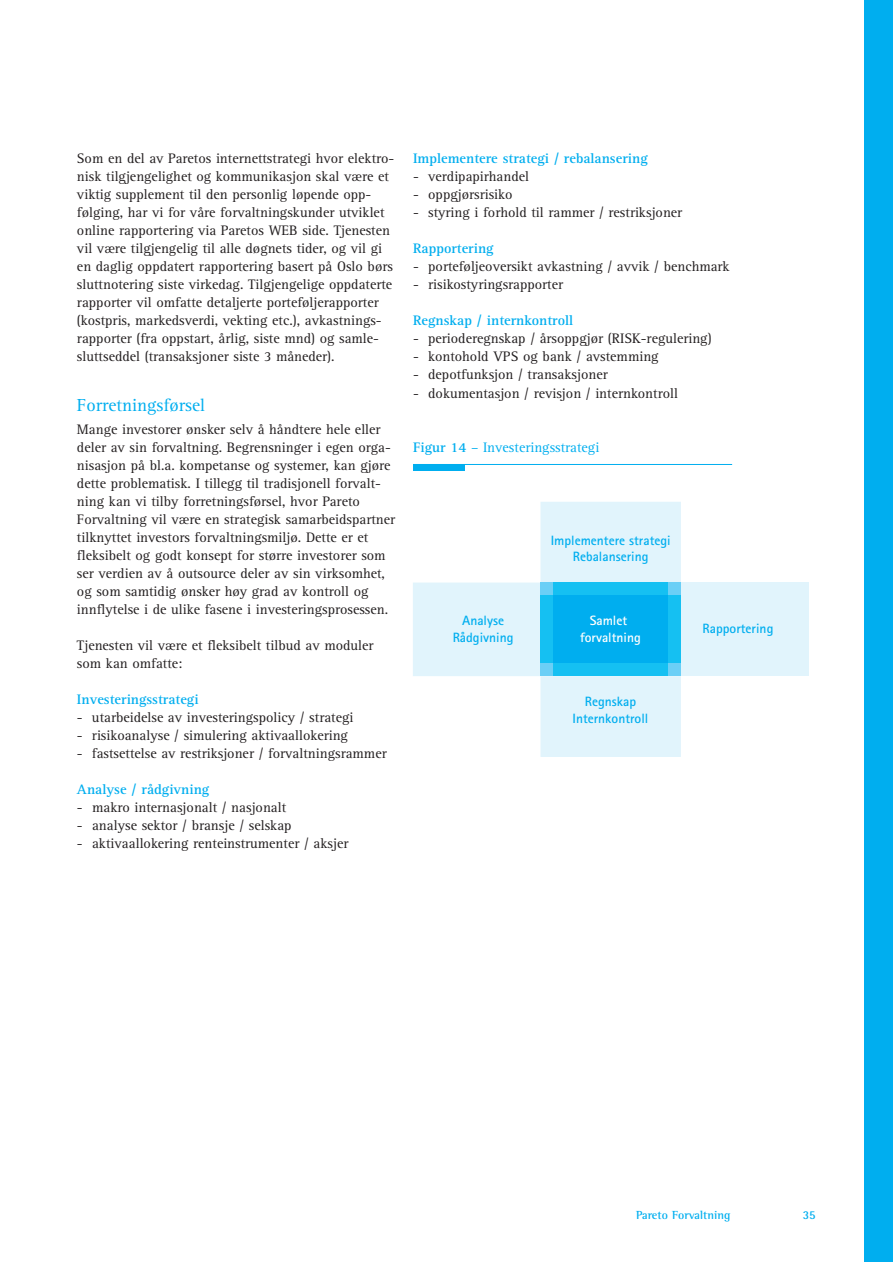
<style>
.page{position:relative;width:893px;height:1262px;background:#fff}
.page>*{position:absolute;margin:0;border:0;box-sizing:border-box;transform-origin:0 0}
.t1{font:18px "Rotis Serif";color:#00aeef}
.t2{font:14.25px/18px "Rotis Serif";color:#231f20}
.t3{font:700 14.25px "Rotis Serif";color:#00aeef}
.t4{font:14.25px "Rotis Serif";color:#00aeef}
.t5{font:700 13.5px/16.5px "Rotis Sans Serif";color:#00aeef;text-align:center}
.t6{font:700 13.5px/16.5px "Rotis Sans Serif";color:#fff;text-align:center}
.t7{font:700 12px "Rotis Semi Serif";color:#00aeef}
.t8{font:700 12px "Rotis Semi Sans";color:#00aeef}
.s1{font-weight:700}
</style>
<div class="page">
<svg style="left:413px;top:502px;width:268px;height:255px"></svg>
<div style="left:681px;top:582px;width:127px;height:94px;background:#e1f4fc"></div>
<div style="left:553px;top:595px;width:115px;height:68px;background:#00aeef"></div>
<div style="left:553px;top:582px;width:115px;height:13px;background:#15c0f2"></div>
<div style="left:553px;top:663px;width:115px;height:13px;background:#15c0f2"></div>
<div style="left:540px;top:595px;width:13px;height:68px;background:#15c0f2"></div>
<div style="left:540px;top:582px;width:13px;height:13px;background:#6bcff6"></div>
<div style="left:540px;top:663px;width:13px;height:13px;background:#6bcff6"></div>
<div style="left:668px;top:595px;width:13px;height:68px;background:#15c0f2"></div>
<div style="left:668px;top:582px;width:13px;height:13px;background:#6bcff6"></div>
<div style="left:668px;top:663px;width:13px;height:13px;background:#6bcff6"></div>
<hr style="left:413px;top:464px;width:319px;height:1px;background:#00aeef">
<div style="left:413px;top:464px;width:51px;height:7px;background:#00aeef"></div>
<div style="left:864px;top:0;width:28px;height:1261px;background:#00aeef"></div>
<p class="t2" style="left:77px;top:151px;width:319px">Som en del av Paretos internettstrategi hvor elektro&shy;nisk tilgjengelighet og kommunikasjon skal være et viktig supplement til den personlig løpende opp&shy;følging, har vi for våre forvaltningskunder utviklet online rapportering via Paretos WEB side. Tjenesten vil være tilgjengelig til alle døgnets tider, og vil gi en daglig oppdatert rapportering basert på Oslo børs sluttnotering siste virkedag. Tilgjengelige oppdaterte rapporter vil omfatte detaljerte porteføljerapporter (kostpris, markedsverdi, vekting etc.), avkastnings&shy;rapporter (fra oppstart, årlig, siste mnd) og samle&shy;sluttseddel (transaksjoner siste 3 måneder).</p>
<p class="t1" style="left:77px;top:398px;width:130px">Forretningsførsel</p>
<p class="t2" style="left:77px;top:421px;width:319px">Mange investorer ønsker selv å håndtere hele eller deler av sin forvaltning. Begrensninger i egen orga&shy;nisasjon på bl.a. kompetanse og systemer, kan gjøre dette problematisk. I tillegg til tradisjonell forvalt&shy;ning kan vi tilby forretningsførsel, hvor Pareto Forvaltning vil være en strategisk samarbeidspartner tilknyttet investors forvaltningsmiljø. Dette er et fleksibelt og godt konsept for større investorer som ser verdien av å outsource deler av sin virksomhet, og som samtidig ønsker høy grad av kontroll og innflytelse i de ulike fasene i investeringsprosessen.</p>
<p class="t2" style="left:77px;top:637px;width:298px">Tjenesten vil være et fleksibelt tilbud av moduler som kan omfatte:</p>
<p class="t3" style="left:77px;top:693px;width:123px">Investeringsstrategi</p>
<p class="t2" style="left:77px;top:709px;width:278px">- utarbeidelse av investeringspolicy / strategi</p>
<p class="t2" style="left:77px;top:727px;width:272px">- risikoanalyse / simulering aktivaallokering</p>
<p class="t2" style="left:77px;top:745px;width:311px">- fastsettelse av restriksjoner / forvaltningsrammer</p>
<p class="t3" style="left:77px;top:783px;width:134px">Analyse / rådgivning</p>
<p class="t2" style="left:77px;top:799px;width:211px">- makro internasjonalt / nasjonalt</p>
<p class="t2" style="left:77px;top:817px;width:216px">- analyse sektor / bransje / selskap</p>
<p class="t2" style="left:77px;top:835px;width:273px">- aktivaallokering renteinstrumenter / aksjer</p>
<p class="t3" style="left:413px;top:153px;width:236px">Implementere strategi / rebalansering</p>
<p class="t2" style="left:413px;top:169px;width:117px">- verdipapirhandel</p>
<p class="t2" style="left:413px;top:187px;width:101px">- oppgjørsrisiko</p>
<p class="t2" style="left:413px;top:205px;width:271px">- styring i forhold til rammer / restriksjoner</p>
<p class="t3" style="left:413px;top:243px;width:82px">Rapportering</p>
<p class="t2" style="left:413px;top:259px;width:318px">- porteføljeoversikt avkastning / avvik / benchmark</p>
<p class="t2" style="left:413px;top:277px;width:152px">- risikostyringsrapporter</p>
<p class="t3" style="left:413px;top:315px;width:161px">Regnskap / internkontroll</p>
<p class="t2" style="left:413px;top:331px;width:300px">- perioderegnskap / årsoppgjør (RISK-regulering)</p>
<p class="t2" style="left:413px;top:349px;width:247px">- kontohold VPS og bank / avstemming</p>
<p class="t2" style="left:413px;top:367px;width:196px">- depotfunksjon / transaksjoner</p>
<p class="t2" style="left:413px;top:385px;width:266px">- dokumentasjon / revisjon / internkontroll</p>
<p class="t4" style="left:413px;top:441px;width:188px"><span class="s1">Figur 14</span> – Investeringsstrategi</p>
<p class="t5" style="left:452px;top:614px;width:62px">Analyse<br>Rådgivning</p>
<p class="t5" style="left:550px;top:533px;width:121px">Implementere strategi<br>Rebalansering</p>
<p class="t6" style="left:580px;top:614px;width:62px">Samlet forvaltning</p>
<p class="t5" style="left:702px;top:621px;width:72px">Rapportering</p>
<p class="t5" style="left:572px;top:694px;width:77px">Regnskap<br>Internkontroll</p>
<p class="t7" style="left:636px;top:1211px;width:96px">Pareto Forvaltning</p>
<p class="t8" style="left:802px;top:1211px;width:14px">35</p>
</div>
